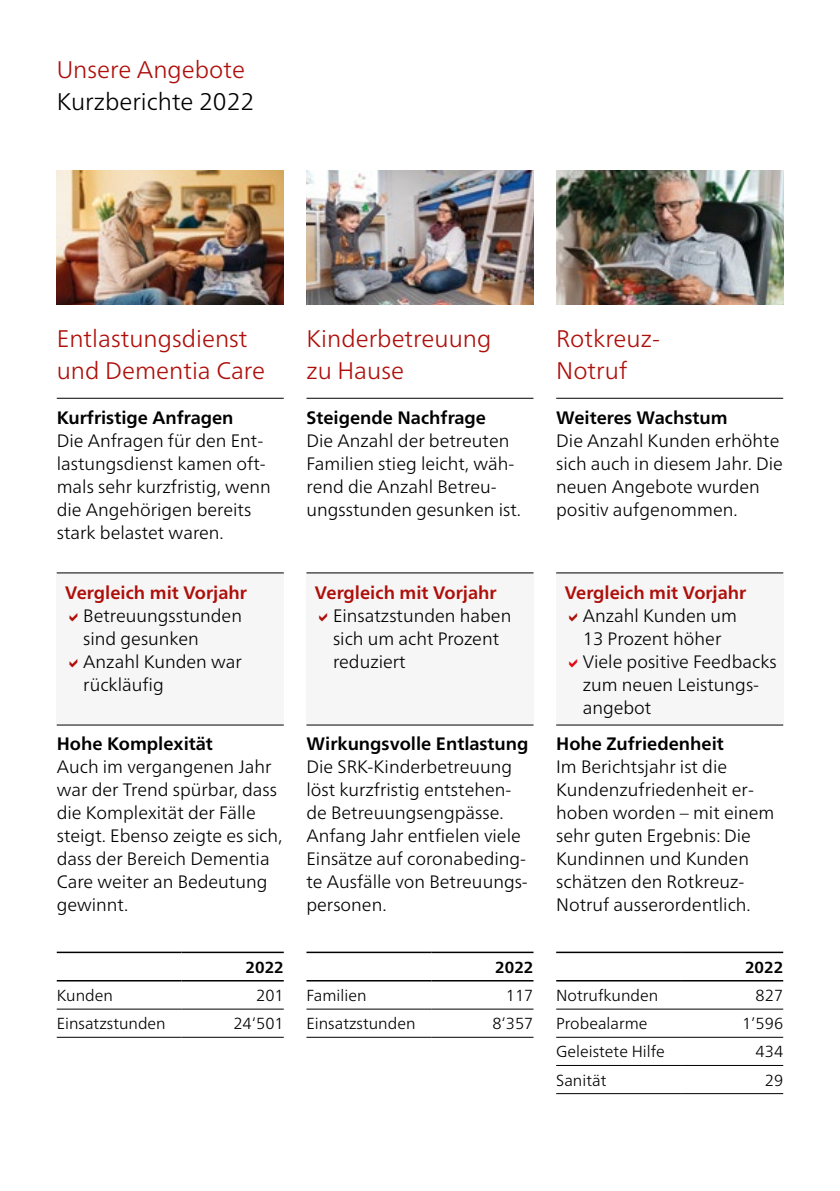
<style>
.page{position:relative;width:840px;height:1191px;background:#fff}
.page>*{position:absolute;margin:0;border:0;box-sizing:border-box;transform-origin:0 0}
.t1{font:300 24px/32px "Frutiger Neue LT Pro";color:#ae0f0a}
.t2{font:300 24px "Frutiger Neue LT Pro";color:#000}
.t3{font:300 18px/23px "Frutiger Neue LT Pro";color:#000}
.t4{font:700 18px "Frutiger Neue LT Pro";color:#000}
.t5{font:700 18px "Frutiger Neue LT Pro";color:#ae0f0a}
.t6{font:300 16px "Frutiger Neue LT Pro";color:#000}
.t7{font:700 16px "Frutiger Neue LT Pro";color:#000}
</style>
<div class="page">
<div style="left:306px;top:573px;width:227px;height:152px;background:#f6f6f6"></div>
<hr style="left:306px;top:398px;width:227px;height:1px;background:#000">
<hr style="left:306px;top:724px;width:227px;height:1px;background:#000">
<hr style="left:306px;top:572px;width:227px;height:1px;background:#000">
<div style="left:57px;top:573px;width:226px;height:152px;background:#f6f6f6"></div>
<hr style="left:57px;top:398px;width:226px;height:1px;background:#000">
<hr style="left:57px;top:724px;width:226px;height:1px;background:#000">
<hr style="left:57px;top:572px;width:226px;height:1px;background:#000">
<div style="left:556px;top:573px;width:226px;height:152px;background:#f6f6f6"></div>
<hr style="left:556px;top:398px;width:226px;height:1px;background:#000">
<hr style="left:556px;top:724px;width:226px;height:1px;background:#000">
<hr style="left:556px;top:572px;width:226px;height:1px;background:#000">
<hr style="left:57px;top:1008px;width:124px;height:1px;background:#000">
<hr style="left:181px;top:1008px;width:102px;height:1px;background:#000">
<hr style="left:57px;top:1037px;width:124px;height:1px;background:#000">
<hr style="left:181px;top:1037px;width:102px;height:1px;background:#000">
<hr style="left:57px;top:951px;width:124px;height:2px;background:#000">
<hr style="left:181px;top:951px;width:102px;height:2px;background:#000">
<hr style="left:57px;top:980px;width:124px;height:1px;background:#000">
<hr style="left:181px;top:980px;width:102px;height:1px;background:#000">
<img style="left:57px;top:170px;width:226px;height:135px">
<img style="left:306px;top:170px;width:227px;height:135px">
<img style="left:556px;top:170px;width:226px;height:135px">
<hr style="left:556px;top:1008px;width:124px;height:1px;background:#000">
<hr style="left:680px;top:1008px;width:102px;height:1px;background:#000">
<hr style="left:556px;top:1037px;width:124px;height:1px;background:#000">
<hr style="left:680px;top:1037px;width:102px;height:1px;background:#000">
<hr style="left:556px;top:1065px;width:124px;height:1px;background:#000">
<hr style="left:680px;top:1065px;width:102px;height:1px;background:#000">
<hr style="left:556px;top:1093px;width:124px;height:1px;background:#000">
<hr style="left:680px;top:1093px;width:102px;height:1px;background:#000">
<hr style="left:556px;top:951px;width:124px;height:2px;background:#000">
<hr style="left:680px;top:951px;width:102px;height:2px;background:#000">
<hr style="left:556px;top:980px;width:124px;height:1px;background:#000">
<hr style="left:680px;top:980px;width:102px;height:1px;background:#000">
<hr style="left:306px;top:1008px;width:125px;height:1px;background:#000">
<hr style="left:431px;top:1008px;width:102px;height:1px;background:#000">
<hr style="left:306px;top:1037px;width:125px;height:1px;background:#000">
<hr style="left:431px;top:1037px;width:102px;height:1px;background:#000">
<hr style="left:306px;top:951px;width:125px;height:2px;background:#000">
<hr style="left:431px;top:951px;width:102px;height:2px;background:#000">
<hr style="left:306px;top:980px;width:125px;height:1px;background:#000">
<hr style="left:431px;top:980px;width:102px;height:1px;background:#000">
<h1 class="t1" style="left:57px;top:55px;width:190px">Unsere Angebote</h1>
<h1 class="t2" style="left:57px;top:87px;width:199px">Kurzberichte 2022</h1>
<h1 class="t1" style="left:57px;top:324px;width:210px">Entlastungsdienst und Dementia Care</h1>
<h1 class="t1" style="left:306px;top:324px;width:186px">Kinderbetreuung zu Hause</h1>
<h1 class="t1" style="left:556px;top:322px;width:105px">Rotkreuz-<br>Notruf</h1>
<p class="t4" style="left:556px;top:410px;width:173px">Weiteres Wachstum</p>
<p class="t3" style="left:556px;top:429px;width:228px">Die Anzahl Kunden erhöhte sich auch in diesem Jahr. Die neuen Angebote wurden positiv aufgenommen.</p>
<p class="t4" style="left:57px;top:410px;width:178px">Kurfristige Anfragen</p>
<p class="t3" style="left:57px;top:430px;width:215px">Die Anfragen für den Ent&shy;lastungsdienst kamen oft&shy;mals sehr kurzfristig, wenn die Angehörigen bereits stark belastet waren.</p>
<p class="t4" style="left:306px;top:410px;width:181px">Steigende Nachfrage</p>
<p class="t3" style="left:306px;top:429px;width:216px">Die Anzahl der betreuten<br>Familien stieg leicht, wäh&shy;rend die Anzahl Betreu&shy;ungsstunden gesunken ist.</p>
<p class="t5" style="left:65px;top:585px;width:183px">Vergleich mit Vorjahr</p>
<p class="t3" style="left:83px;top:604px;width:160px">Betreuungsstunden sind gesunken<br>Anzahl Kunden war rückläufig</p>
<p class="t4" style="left:57px;top:736px;width:157px">Hohe Komplexität</p>
<p class="t3" style="left:57px;top:757px;width:227px">Auch im vergangenen Jahr war der Trend spürbar, dass die Komplexität der Fälle steigt. Ebenso zeigte es sich, dass der Bereich Dementia<br>Care weiter an Bedeutung gewinnt.</p>
<p class="t7" style="left:245px;top:960px;width:40px">2022</p>
<p class="t6" style="left:57px;top:988px;width:58px">Kunden</p>
<p class="t6" style="left:256px;top:988px;width:29px">201</p>
<p class="t6" style="left:57px;top:1014px;width:110px">Einsatzstunden</p>
<p class="t6" style="left:233px;top:1014px;width:52px">24‘501</p>
<p class="t5" style="left:315px;top:585px;width:183px">Vergleich mit Vorjahr</p>
<p class="t3" style="left:333px;top:604px;width:180px">Einsatzstunden haben sich um acht Prozent reduziert</p>
<p class="t4" style="left:306px;top:736px;width:223px">Wirkungsvolle Entlastung</p>
<p class="t3" style="left:306px;top:755px;width:223px">Die SRK-Kinderbetreuung löst kurzfristig entstehen&shy;de Betreuungsengpässe.<br>Anfang Jahr entfielen viele<br>Einsätze auf coronabeding&shy;te Ausfälle von Betreuungs&shy;personen.</p>
<p class="t7" style="left:495px;top:960px;width:40px">2022</p>
<p class="t6" style="left:306px;top:988px;width:62px">Familien</p>
<p class="t6" style="left:505px;top:986px;width:29px">117</p>
<p class="t6" style="left:306px;top:1014px;width:110px">Einsatzstunden</p>
<p class="t6" style="left:492px;top:1014px;width:43px">8‘357</p>
<p class="t5" style="left:564px;top:585px;width:183px">Vergleich mit Vorjahr</p>
<p class="t3" style="left:582px;top:604px;width:195px">Anzahl Kunden um<br>13 Prozent höher<br>Viele positive Feedbacks zum neuen Leistungs&shy;angebot</p>
<p class="t4" style="left:556px;top:736px;width:169px">Hohe Zufriedenheit</p>
<p class="t3" style="left:556px;top:755px;width:219px">Im Berichtsjahr ist die<br>Kundenzufriedenheit er&shy;hoben worden – mit einem sehr guten Ergebnis: Die<br>Kundinnen und Kunden schätzen den Rotkreuz-<br>Notruf ausserordentlich.</p>
<p class="t7" style="left:744px;top:960px;width:40px">2022</p>
<p class="t6" style="left:556px;top:988px;width:103px">Notrufkunden</p>
<p class="t6" style="left:755px;top:986px;width:29px">827</p>
<p class="t6" style="left:556px;top:1017px;width:93px">Probealarme</p>
<p class="t6" style="left:741px;top:1014px;width:43px">1’596</p>
<p class="t6" style="left:556px;top:1042px;width:110px">Geleistete Hilfe</p>
<p class="t6" style="left:755px;top:1045px;width:29px">434</p>
<p class="t6" style="left:556px;top:1070px;width:52px">Sanität</p>
<p class="t6" style="left:764px;top:1073px;width:20px">29</p>
</div>
